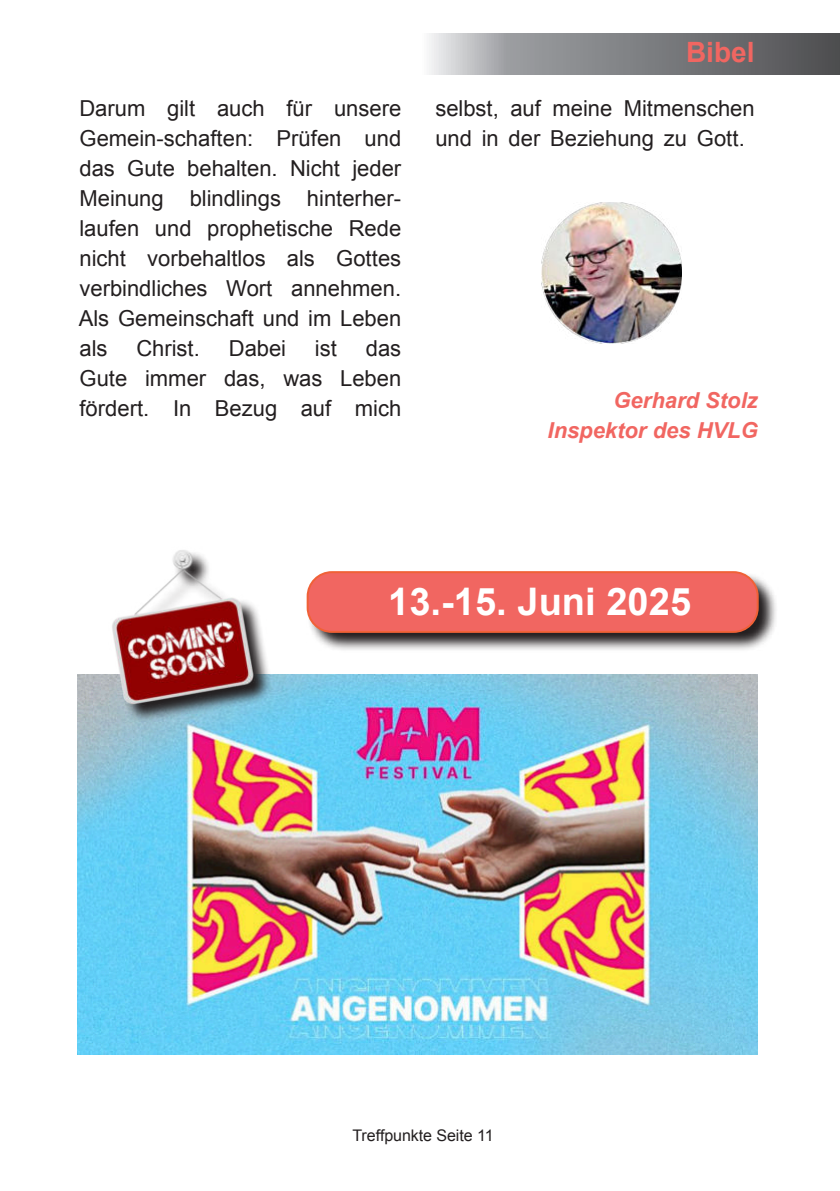
<style>
.page{position:relative;width:840px;height:1191px;background:#fff}
.page>*{position:absolute;margin:0;border:0;box-sizing:border-box;transform-origin:0 0}
.t1{font:700 38px "Arial";color:#fff}
.t2{font:700 28px "Arial";color:#f16661}
.t3{font:22px/30px "Arial";color:#231f20;text-align:justify}
.t4{font:italic 700 22px/30px "Arial";color:#f16661;text-align:right}
.t5{font:16px "Arial";letter-spacing:-.005em;color:#231f20}
</style>
<div class="page">
<svg style="left:429px;top:34px;width:410px;height:40px;background:#858689"></svg>
<img style="left:78px;top:674px;width:679px;height:380px">
<svg style="left:99px;top:656px;width:222px;height:76px;background:#91cde4"></svg>
<img style="left:99px;top:550px;width:166px;height:162px">
<svg style="left:309px;top:571px;width:467px;height:79px"></svg>
<div style="left:307px;top:572px;width:450px;height:60px;background:#f16661;border-radius:24px"></div>
<div style="left:306px;top:571px;width:452px;height:62px;border:2px solid #f06137;border-radius:24px"></div>
<img style="left:541px;top:203px;width:140px;height:140px">
<p class="t3" style="left:79px;top:96px;width:324px">Darum gilt auch für unsere Gemein-schaften: Prüfen und das Gute behalten. Nicht jeder Meinung blindlings hinterher&shy;laufen und prophetische Rede nicht vorbehaltlos als Gottes verbindliches Wort annehmen.<br>Als Gemeinschaft und im Leben als</p>
<p class="t3" style="left:136px;top:336px;width:65px">Christ.</p>
<p class="t3" style="left:229px;top:336px;width:59px">Dabei</p>
<p class="t3" style="left:315px;top:336px;width:23px">ist</p>
<p class="t3" style="left:79px;top:336px;width:323px;text-indent:286px">das Gute immer das, was Leben fördert. In Bezug auf mich</p>
<p class="t2" style="left:685px;top:41px;width:70px">Bibel</p>
<p class="t3" style="left:435px;top:96px;width:321px">selbst, auf meine Mitmenschen und in der Beziehung zu Gott.</p>
<p class="t4" style="left:547px;top:387px;width:212px">Gerhard Stolz<br>Inspektor des HVLG</p>
<h1 class="t1" style="left:388px;top:587px;width:304px">13.-15. Juni 2025</h1>
<p class="t5" style="left:352px;top:1129px;width:143px">Treffpunkte Seite 11</p>
</div>
